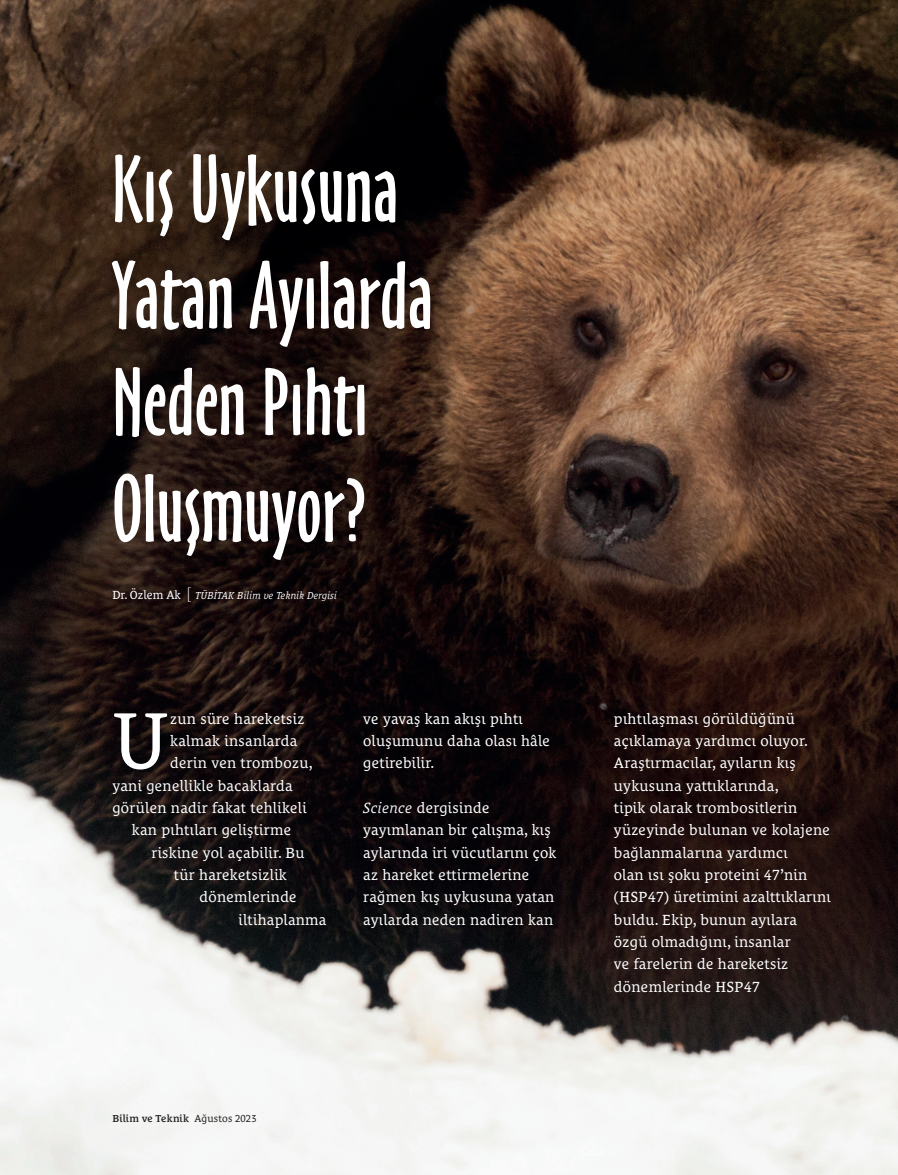
<style>
.page{position:relative;width:898px;height:1175px;background:#fff}
.page>*{position:absolute;margin:0;border:0;box-sizing:border-box;transform-origin:0 0}
.t1{font:81.15px "Le Monde Courrier Pro";color:#fff}
.t2{font:15px/22.4px "Le Monde Courrier Pro";letter-spacing:.02em;color:#fff}
.t3{font:italic 10.35px "Le Monde Courrier Pro";color:#fff}
.t4{font:600 10.35px "Le Monde Courrier Pro";letter-spacing:.01em;color:#231f20}
.s1{font-style:normal;font-size:12px}
.s2{font-family:"Le Monde Sans Pro";font-weight:300;font-style:normal;font-stretch:expanded;font-size:16.2px}
.s3{font-style:italic}
.s4{font-weight:400}
</style>
<div class="page">
<img style="left:0;top:0;width:898px;height:1174px">
<svg style="left:114px;top:473px;width:250px;height:87px"></svg>
<svg style="left:116px;top:367px;width:248px;height:70px"></svg>
<svg style="left:112px;top:260px;width:318px;height:87px"></svg>
<svg style="left:115px;top:154px;width:280px;height:86px"></svg>
<p class="t3" style="left:112px;top:591px;width:226px"><span class="s1">Dr. Özlem Ak</span> <span class="s2">[</span> TÜBİTAK Bilim ve Teknik Dergisi</p>
<h1 class="t1" style="left:112px;top:705px;width:58px">U</h1>
<p class="t2" style="left:170px;top:708px;width:136px">zun süre hareketsiz</p>
<p class="t2" style="left:170px;top:730px;width:128px">kalmak insanlarda</p>
<p class="t2" style="left:170px;top:752px;width:144px">derin ven trombozu,</p>
<p class="t2" style="left:112px;top:775px;width:182px">yani genellikle bacaklarda</p>
<p class="t2" style="left:112px;top:797px;width:196px">görülen nadir fakat tehlikeli</p>
<p class="t2" style="left:132px;top:819px;width:161px">kan pıhtıları geliştirme</p>
<p class="t2" style="left:151px;top:842px;width:154px">riskine yol açabilir. Bu</p>
<p class="t2" style="left:174px;top:864px;width:114px">tür hareketsizlik</p>
<p class="t2" style="left:199px;top:886px;width:99px">dönemlerinde</p>
<p class="t2" style="left:238px;top:909px;width:89px">iltihaplanma</p>
<p class="t2" style="left:363px;top:708px;width:188px">ve yavaş kan akışı pıhtı oluşumunu daha olası hâle getirebilir.</p>
<p class="t2" style="left:363px;top:797px;width:195px"><span class="s3">Science</span> dergisinde yayımlanan bir çalışma, kış aylarında iri vücutlarını çok az hareket ettirmelerine rağmen kış uykusuna yatan ayılarda neden nadiren kan</p>
<p class="t4" style="left:112px;top:1114px;width:146px">Bilim ve Teknik <span class="s4">Ağustos 2023</span></p>
<p class="t2" style="left:614px;top:708px;width:218px">pıhtılaşması görüldüğünü açıklamaya yardımcı oluyor.<br>Araştırmacılar, ayıların kış uykusuna yattıklarında,<br>tipik olarak trombositlerin yüzeyinde bulunan ve kolajene bağlanmalarına yardımcı<br>olan ısı şoku proteini 47’nin (HSP47) üretimini azalttıklarını buldu. Ekip, bunun ayılara özgü olmadığını, insanlar<br>ve farelerin de hareketsiz dönemlerinde HSP47</p>
</div>
